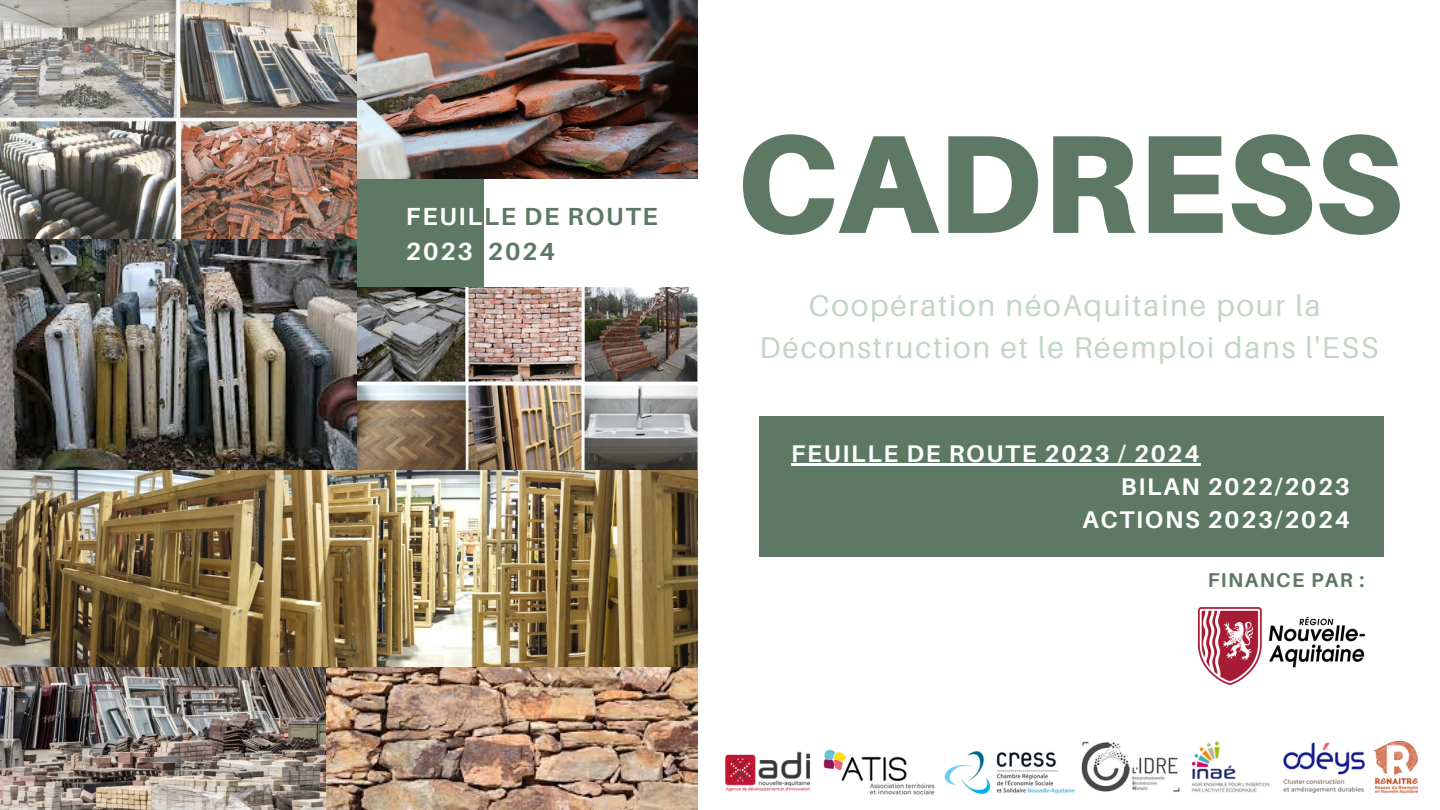
<style>
.page{position:relative;width:1440px;height:810px;background:#fff}
.page>*{position:absolute;margin:0;border:0;box-sizing:border-box;transform-origin:0 0}
.t1{font:900 140px "Aileron";color:#5d7963}
.t2{font:30px "Aileron";letter-spacing:.06em;color:#c2d6c6}
.t3{font:700 24.8px "Aileron";letter-spacing:.07em;color:#5d7963}
.t4{font:700 24.8px "Aileron";letter-spacing:.07em;color:#fff}
.t5{font:700 24.1px "Aileron";letter-spacing:.07em;color:#fff}
.t6{font:700 20px "Aileron";letter-spacing:.07em;color:#5d7963}
.s1{color:#fff}
.s2{color:#5d7963}
</style>
<div class="page">
<img style="left:357px;top:0;width:341px;height:179px">
<div style="left:326px;top:179px;width:158px;height:114px;background:#5d7963"></div>
<img style="left:357px;top:288px;width:341px;height:182px">
<img style="left:0;top:0;width:357px;height:470px">
<img style="left:0;top:667px;width:326px;height:143px">
<img style="left:326px;top:667px;width:372px;height:143px">
<img style="left:0;top:470px;width:698px;height:197px">
<div style="left:759px;top:416px;width:625px;height:141px;background:#5d7963"></div>
<img style="left:725px;top:741px;width:693px;height:54px">
<img style="left:1198px;top:607px;width:166px;height:78px">
<hr style="left:791px;top:463px;width:410px;height:3px;background:#fff">
<p class="t3" style="left:406px;top:201px;width:253px"><span class="s1">FEUIL</span>LE DE ROUTE</p>
<p class="t4" style="left:406px;top:236px;width:150px">2023 <span class="s2">2024</span></p>
<p class="t1" style="left:735px;top:97px;width:668px">CADRESS</p>
<p class="t2" style="left:809px;top:287px;width:513px">Coopération néoAquitaine pour la</p>
<p class="t2" style="left:759px;top:329px;width:620px">Déconstruction et le Réemploi dans l'ESS</p>
<p class="t5" style="left:791px;top:438px;width:410px">FEUILLE DE ROUTE 2023 / 2024</p>
<p class="t5" style="left:1121px;top:472px;width:230px">BILAN 2022/2023</p>
<p class="t5" style="left:1082px;top:505px;width:269px">ACTIONS 2023/2024</p>
<p class="t6" style="left:1208px;top:567px;width:158px">FINANCE PAR :</p>
</div>
